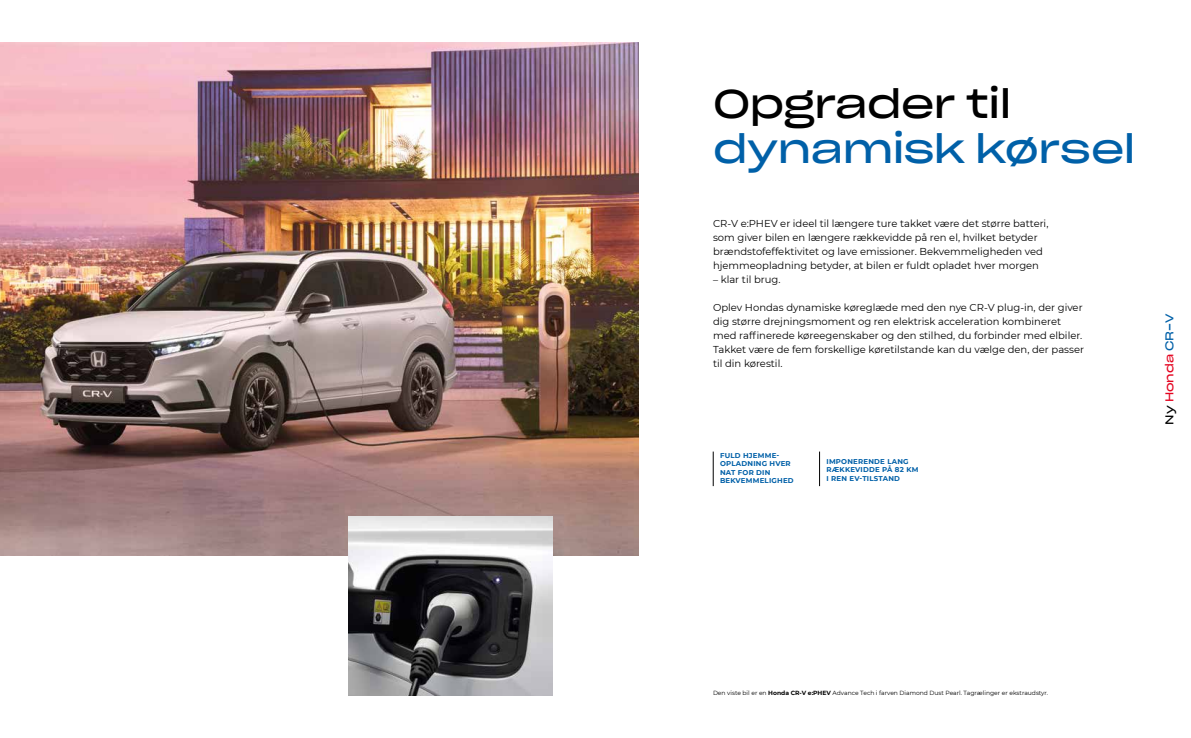
<style>
.page{position:relative;width:1191px;height:738px;background:#fff}
.page>*{position:absolute;margin:0;border:0;box-sizing:border-box;transform-origin:0 0}
.t1{font:39px "Sharp Grotesk Book 25";letter-spacing:-.01em;color:#0060a8}
.t2{font:39px "Sharp Grotesk Book 25";letter-spacing:-.01em;color:#000}
.t3{font:11.1px "Sharp Grotesk Book 25";letter-spacing:-.005em;color:#e40521}
.t4{font:10px/14px "Montserrat";color:#000}
.t5{font:700 7px/8.4px "Montserrat";letter-spacing:.03em;color:#0060a8}
.t6{font:6px "Montserrat";color:#000}
.s1{color:#000}
.s2{color:#0060a8}
.s3{font-weight:700}
</style>
<div class="page">
<img style="left:0;top:43px;width:638px;height:512px">
<img style="left:348px;top:516px;width:205px;height:178px">
<hr style="left:819px;top:451px;width:1px;height:34px;background:#000">
<hr style="left:713px;top:451px;width:1px;height:34px;background:#000">
<h1 class="t2" style="left:713px;top:70px;width:300px">Opgrader til</h1>
<h1 class="t1" style="left:713px;top:115px;width:424px">dynamisk kørsel</h1>
<p class="t4" style="left:713px;top:216px;width:337px">CR-V e:PHEV er ideel til længere ture takket være det større batteri, som giver bilen en længere rækkevidde på ren el, hvilket betyder brændstofeffektivitet og lave emissioner. Bekvemmeligheden ved hjemmeopladning betyder, at bilen er fuldt opladet hver morgen</p>
<p class="t4" style="left:713px;top:272px;width:69px">– klar til brug.</p>
<p class="t4" style="left:713px;top:300px;width:372px">Oplev Hondas dynamiske køreglæde med den nye CR-V plug-in, der giver dig større drejningsmoment og ren elektrisk acceleration kombineret med raffinerede køreegenskaber og den stilhed, du forbinder med elbiler.<br>Takket være de fem forskellige køretilstande kan du vælge den, der passer til din kørestil.</p>
<p class="t5" style="left:720px;top:450px;width:75px">FULD HJEMME-<br>OPLADNING HVER<br>NAT FOR DIN<br>BEKVEMMELIGHED</p>
<p class="t5" style="left:826px;top:456px;width:93px">IMPONERENDE LANG<br>RÆKKEVIDDE PÅ 82 KM<br>I REN EV-TILSTAND</p>
<p class="t3" style="left:1159px;top:424px;width:112px;rotate:-90deg"><span class="s1">Ny</span> Honda <span class="s2">CR-V</span></p>
<p class="t6" style="left:713px;top:688px;width:337px">Den viste bil er en <span class="s3">Honda CR-V e:PHEV</span> Advance Tech i farven Diamond Dust Pearl. Tagrælinger er ekstraudstyr.</p>
</div>
